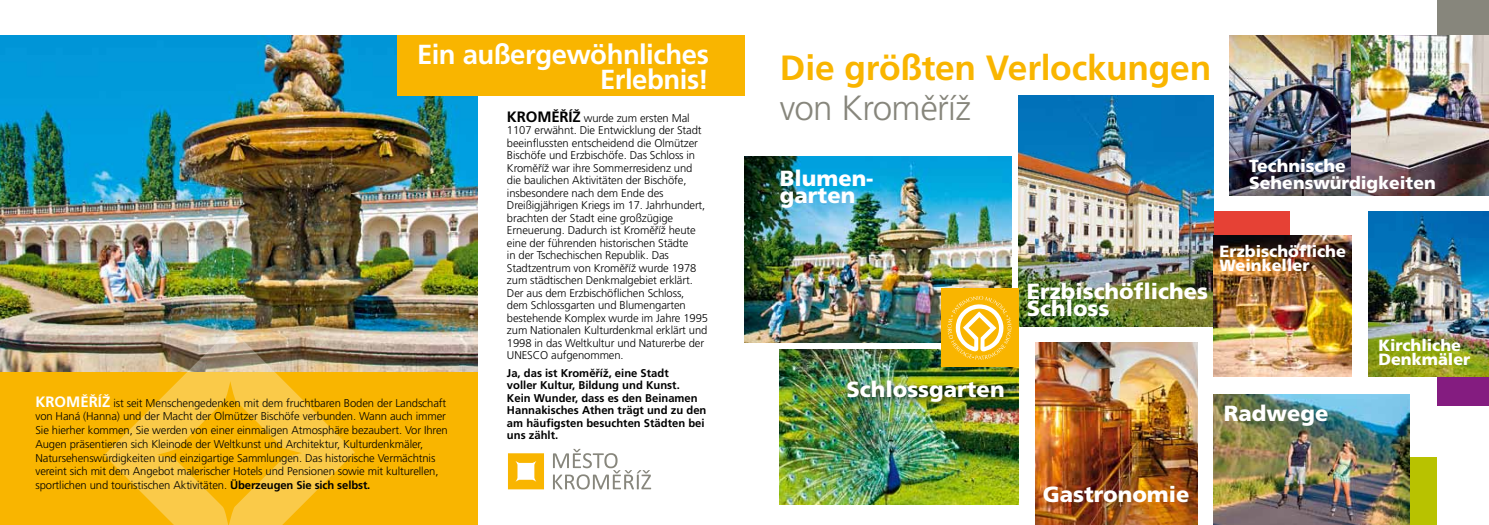
<style>
.page{position:relative;width:1489px;height:525px;background:#fff}
.page>*{position:absolute;margin:0;border:0;box-sizing:border-box;transform-origin:0 0}
.t1{font:700 35px "Frutiger CE";letter-spacing:-.01em;color:#f9b500}
.t2{font:300 35px "Frutiger CE";letter-spacing:-.025em;color:#87867c}
.t3{font:700 27.5px/25px "Frutiger CE";letter-spacing:-.015em;color:#fff;text-align:right}
.t4{font:900 21.88px/17.2px "Frutiger CE";color:#fff}
.t5{font:900 17.5px/17.1px "Frutiger CE";color:#fff}
.t6{font:900 16.25px/13.8px "Frutiger CE";color:#fff}
.t7{font:300 11.25px/12.5px "Frutiger CE";letter-spacing:-.01em;color:#000}
.t8{font:700 11.25px/12.5px "Frutiger CE";color:#000}
.s1{font-weight:700;font-size:15px}
.s2{font-weight:700;font-size:15px;color:#fff}
.s3{font-weight:700}
</style>
<div class="page">
<div style="left:1359px;top:457px;width:77px;height:67px;background:#b8c200"></div>
<div style="left:1436px;top:327px;width:52px;height:78px;background:#841c80"></div>
<div style="left:1212px;top:211px;width:78px;height:78px;background:#e64135"></div>
<div style="left:1436px;top:0;width:52px;height:64px;background:#87867c"></div>
<div style="left:0;top:35px;width:477px;height:489px;background:#f9b500"></div>
<img style="left:0;top:35px;width:477px;height:336px">
<div style="left:397px;top:35px;width:347px;height:61px;background:#f9b500"></div>
<svg style="left:104px;top:328px;width:251px;height:196px"></svg>
<svg style="left:553px;top:448px;width:98px;height:41px"></svg>
<svg style="left:508px;top:453px;width:36px;height:36px"></svg>
<img style="left:1018px;top:96px;width:195px;height:230px">
<img style="left:780px;top:349px;width:238px;height:155px">
<img style="left:1035px;top:342px;width:161px;height:182px">
<img style="left:1213px;top:235px;width:137px;height:141px">
<img style="left:1368px;top:211px;width:120px;height:165px">
<img style="left:1213px;top:394px;width:195px;height:130px">
<img style="left:744px;top:156px;width:267px;height:186px">
<img style="left:1229px;top:35px;width:121px;height:160px">
<img style="left:1350px;top:35px;width:138px;height:160px">
<div style="left:842px;top:376px;width:171px;height:35px;background:#000;opacity:.75"></div>
<div style="left:940px;top:288px;width:78px;height:78px;background:#f9b500"></div>
<svg style="left:947px;top:296px;width:64px;height:63px"></svg>
<h2 class="t3" style="left:417px;top:42px;width:293px">Ein außergewöhnliches<br>Erlebnis!</h2>
<p class="t7" style="left:507px;top:111px;width:203px"><span class="s1">Krom ěříž</span> wurde zum ersten Mal 1107 erwähnt. Die Entwicklung der Stadt beeinflussten entscheidend die Olmützer Bischöfe und Erzbischöfe. Das Schloss in Kroměříž war ihre Sommerresidenz und die baulichen Aktivitäten der Bischöfe, insbesondere nach dem Ende des Dreißigjährigen Kriegs im 17. Jahrhundert, brachten der Stadt eine großzügige Erneuerung. Dadurch ist Kroměříž heute eine der führenden historischen Städte<br>in der Tschechischen Republik. Das Stadtzentrum von Kroměříž wurde 1978 zum städtischen Denkmalgebiet erklärt.<br>Der aus dem Erzbischöflichen Schloss, dem Schlossgarten und Blumengarten bestehende Komplex wurde im Jahre 1995 zum Nationalen Kulturdenkmal erklärt und 1998 in das Weltkultur und Naturerbe der UNESCO aufgenommen.</p>
<p class="t8" style="left:507px;top:366px;width:201px">Ja, das ist Kroměříž, eine Stadt<br>voller Kultur, Bildung und Kunst.<br>Kein Wunder, dass es den Beinamen<br>Hannakisches Athen trägt und zu den am häufigsten besuchten Städten bei uns zählt.</p>
<p class="t7" style="left:35px;top:395px;width:414px;line-height:13.8px"><span class="s2">Krom ěříž</span> ist seit Menschengedenken mit dem fruchtbaren Boden der Landschaft von Haná (Hanna) und der Macht der Olmützer Bischöfe verbunden. Wann auch immer Sie hierher kommen, Sie werden von einer einmaligen Atmosphäre bezaubert. Vor Ihren Augen präsentieren sich Kleinode der Weltkunst und Architektur, Kulturdenkmäler, Natursehenswürdigkeiten und einzigartige Sammlungen. Das historische Vermächtnis vereint sich mit dem Angebot malerischer Hotels und Pensionen sowie mit kulturellen, sportlichen und touristischen Aktivitäten. <span class="s3">Überzeugen Sie sich selbst.</span></p>
<h1 class="t1" style="left:780px;top:48px;width:433px">Die größten Verlockungen</h1>
<h1 class="t2" style="left:780px;top:88px;width:192px">von Kroměříž</h1>
<h3 class="t4" style="left:780px;top:169px;width:95px">Blumen&shy;garten</h3>
<h3 class="t4" style="left:846px;top:381px;width:160px">Schlossgarten</h3>
<h3 class="t5" style="left:1249px;top:157px;width:188px">Technische<br>Sehenswürdigkeiten</h3>
<h3 class="t4" style="left:1026px;top:282px;width:183px">Erzbischöfliches<br>Schloss</h3>
<h3 class="t6" style="left:1219px;top:245px;width:128px">Erzbischöfliche<br>Weinkeller</h3>
<h3 class="t4" style="left:1223px;top:405px;width:106px">Radwege</h3>
<h3 class="t6" style="left:1378px;top:338px;width:94px">Kirchliche<br>Denkmäler</h3>
<h3 class="t4" style="left:1042px;top:485px;width:148px">Gastronomie</h3>
</div>
